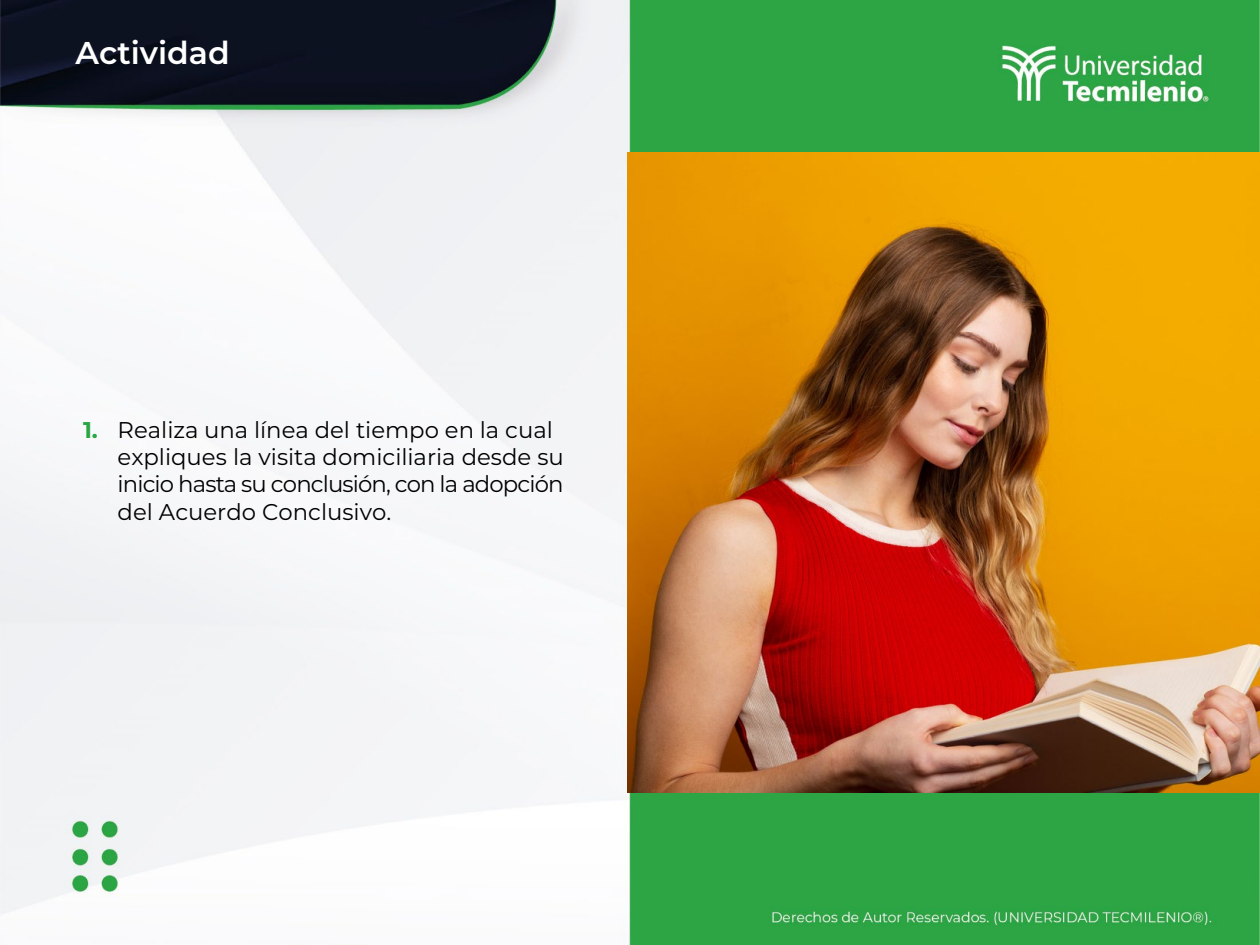
<style>
.page{position:relative;width:1260px;height:945px;background:#fff}
.page>*{position:absolute;margin:0;border:0;box-sizing:border-box;transform-origin:0 0}
.t1{font:600 31.5px "Montserrat";color:#fff}
.t2{font:22.75px/27.3px "Montserrat";color:#000}
.t3{font:700 22.75px "Montserrat";color:#2aa645}
</style>
<div class="page">
<img style="left:0;top:0;width:1260px;height:945px">
<img style="left:628px;top:152px;width:632px;height:641px">
<h1 class="t1" style="left:76px;top:31px;width:156px">Actividad</h1>
<p class="t3" style="left:83px;top:413px;width:16px">1.</p>
<p class="t2" style="left:118px;top:415px;width:448px">Realiza una línea del tiempo en la cual expliques la visita domiciliaria desde su inicio hasta su conclusión, con la adopción del Acuerdo Conclusivo.</p>
</div>
